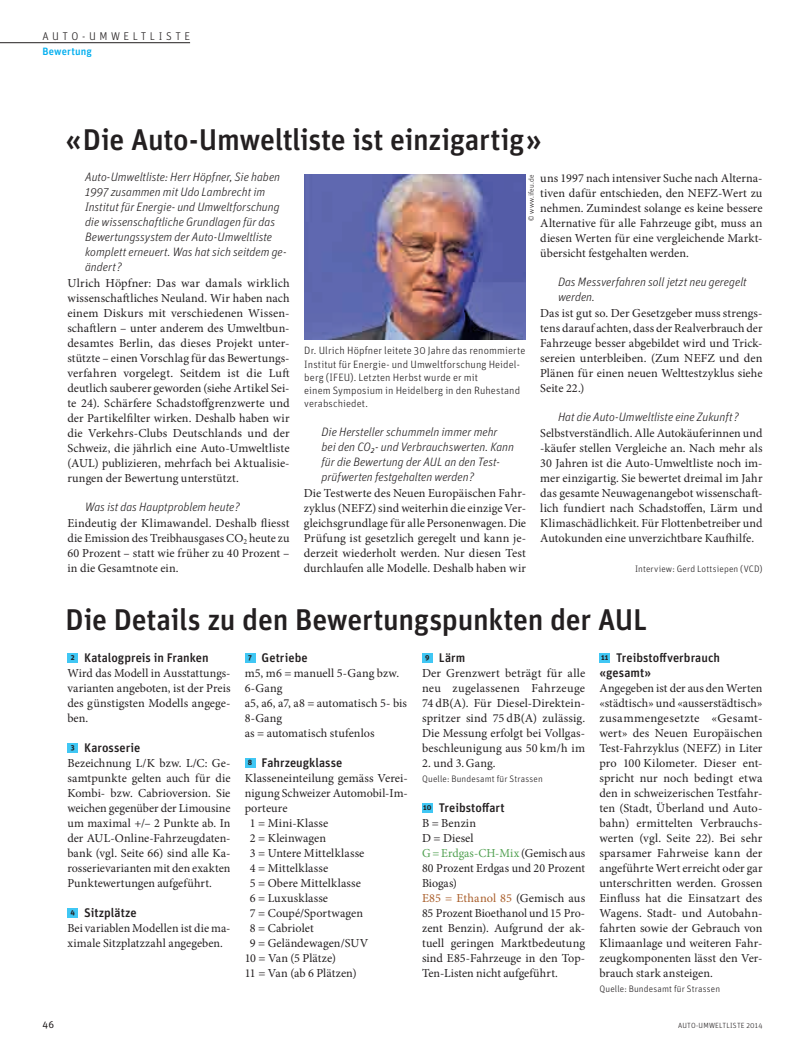
<style>
.page{position:relative;width:798px;height:1063px;background:#fff}
.page>*{position:absolute;margin:0;border:0;box-sizing:border-box;transform-origin:0 0}
.t1{font:500 30px "Unit OT";letter-spacing:-.01em;color:#231f20}
.t2{font:500 12.5px/15px "Unit OT";letter-spacing:.005em;color:#231f20}
.t3{font:12.25px/15px "Minion Pro";letter-spacing:.005em;color:#231f20;text-align:justify}
.t4{font:italic 300 12.25px/15px "Unit OT";letter-spacing:-.005em;color:#231f20}
.t5{font:300 11.25px "Unit OT";letter-spacing:.31em;color:#231f20}
.t6{font:300 10.62px/13.1px "Unit OT";letter-spacing:.01em;color:#231f20}
.t7{font:500 10.62px "Unit OT";letter-spacing:.01em;color:#00aeef}
.t8{font:10px "Unit OT";color:#231f20}
.t9{font:300 9.38px "Unit OT";letter-spacing:.015em;color:#231f20}
.t10{font:300 7.5px "Unit OT";letter-spacing:.025em;color:#231f20}
.s1{font-family:"Unit OT";font-weight:300;font-style:italic}
.s2{color:#4f9f4f}
.s3{color:#a95d29}
</style>
<div class="page">
<hr style="left:0;top:42px;width:190px;height:1px;background:#231f20">
<div style="left:67px;top:653px;width:11px;height:9px;background:#40c7f4"></div>
<div style="left:67px;top:743px;width:11px;height:9px;background:#40c7f4"></div>
<div style="left:67px;top:908px;width:11px;height:9px;background:#40c7f4"></div>
<div style="left:244px;top:653px;width:11px;height:9px;background:#40c7f4"></div>
<div style="left:244px;top:758px;width:11px;height:9px;background:#40c7f4"></div>
<div style="left:422px;top:653px;width:10px;height:9px;background:#40c7f4"></div>
<div style="left:422px;top:803px;width:10px;height:9px;background:#40c7f4"></div>
<div style="left:599px;top:653px;width:11px;height:9px;background:#40c7f4"></div>
<img style="left:304px;top:174px;width:221px;height:165px">
<p class="t5" style="left:43px;top:29px;width:149px">AUTO-UMWELTLISTE</p>
<p class="t7" style="left:43px;top:44px;width:51px">Bewertung</p>
<p class="t1" style="left:66px;top:120px;width:477px">«Die Auto-Umweltliste ist einzigartig»</p>
<p class="t4" style="left:85px;top:169px;width:203px">Auto-Umweltliste: Herr Höpfner, Sie haben 1997 zusammen mit Udo Lambrecht im Institut für Energie- und Umweltforschung die wissenschaftliche Grundlagen für das Bewertungssystem der Auto-Umweltliste komplett erneuert. Was hat sich seitdem ge&shy;ändert ?</p>
<p class="t3" style="left:67px;top:276px;width:224px">Ulrich Höpfner: Das war damals wirklich wissenschaftliches Neuland. Wir haben nach einem Diskurs mit verschiedenen Wissen&shy;schaftlern – unter anderem des Umweltbun&shy;desamtes Berlin, das dieses Projekt unter&shy;stützte – einen Vorschlag für das Bewertungs&shy;verfahren vorgelegt. Seitdem ist die Luft deutlich sauberer geworden (siehe Artikel Sei&shy;te 24). Schärfere Schadstoffgrenzwerte und der Partikelfilter wirken. Deshalb haben wir die Verkehrs-Clubs Deutschlands und der Schweiz, die jährlich eine Auto-Umweltliste (AUL) publizieren, mehrfach bei Aktualisie&shy;rungen der Bewertung unterstützt.</p>
<p class="t3" style="left:67px;top:499px;width:224px;line-height:16.2px;text-indent:18px"><span class="s1">Was ist das Hauptproblem heute?<br></span>Eindeutig der Klimawandel. Deshalb fliesst</p>
<p class="t3" style="left:67px;top:531px;width:224px">die Emission des Treibhausgases CO<sub>2</sub> heute zu 60 Prozent – statt wie früher zu 40 Prozent – in die Gesamtnote ein.</p>
<p class="t3" style="left:540px;top:171px;width:224px">uns 1997 nach intensiver Suche nach Alterna&shy;tiven dafür entschieden, den NEFZ-Wert zu nehmen. Zumindest solange es keine bessere Alternative für alle Fahrzeuge gibt, muss an diesen Werten für eine vergleichende Markt&shy;übersicht festgehalten werden.</p>
<p class="t4" style="left:557px;top:274px;width:190px">Das Messverfahren soll jetzt neu geregelt werden.</p>
<p class="t3" style="left:540px;top:306px;width:224px">Das ist gut so. Der Gesetzgeber muss strengs&shy;tens darauf achten, dass der Realverbrauch der Fahrzeuge besser abgebildet wird und Trick&shy;sereien unterbleiben. (Zum NEFZ und den Plänen für einen neuen Welttestzyklus siehe Seite 22.)</p>
<p class="t3" style="left:540px;top:409px;width:224px;line-height:16.2px;text-align:center"><span class="s1">Hat die Auto-Umweltliste eine Zukunft?<br></span>Selbstverständlich. Alle Autokäuferinnen und</p>
<p class="t3" style="left:540px;top:441px;width:224px">-käufer stellen Vergleiche an. Nach mehr als 30 Jahren ist die Auto-Umweltliste noch im&shy;mer einzigartig. Sie bewertet dreimal im Jahr das gesamte Neuwagenangebot wissenschaft&shy;lich fundiert nach Schadstoffen, Lärm und Klimaschädlichkeit. Für Flottenbetreiber und Autokunden eine unverzichtbare Kaufhilfe.</p>
<p class="t9" style="left:634px;top:563px;width:129px">Interview: Gerd Lottsiepen (VCD)</p>
<p class="t10" style="left:526px;top:221px;width:48px;rotate:-90deg">© www.ifeu.de</p>
<p class="t6" style="left:304px;top:344px;width:222px">Dr. Ulrich Höpfner leitete 30 Jahre das renommierte Institut für Energie- und Umweltforschung Heidel&shy;berg (IFEU). Letzten Herbst wurde er mit<br>einem Symposium in Heidelberg in den Ruhestand verabschiedet.</p>
<p class="t4" style="left:321px;top:424px;width:194px">Die Hersteller schummeln immer mehr bei den CO<sub>2</sub>- und Verbrauchswerten. Kann für die Bewertung der AUL an den Test&shy;prüfwerten festgehalten werden?</p>
<p class="t3" style="left:304px;top:486px;width:224px">Die Testwerte des Neuen Europäischen Fahr&shy;zyklus (NEFZ) sind weiterhin die einzige Ver&shy;gleichsgrundlage für alle Personenwagen. Die Prüfung ist gesetzlich geregelt und kann je&shy;derzeit wiederholt werden. Nur diesen Test durchlaufen alle Modelle. Deshalb haben wir</p>
<p class="t1" style="left:66px;top:600px;width:583px">Die Details zu den Bewertungspunkten der AUL</p>
<p class="t2" style="left:71px;top:650px;width:139px"><sup>2</sup> Katalogpreis in Franken</p>
<p class="t3" style="left:67px;top:666px;width:164px">Wird das Modell in Ausstattungs&shy;varianten angeboten, ist der Preis des günstigsten Modells angege&shy;ben.</p>
<p class="t2" style="left:71px;top:740px;width:71px"><sup>3</sup> Karosserie</p>
<p class="t3" style="left:67px;top:756px;width:165px">Bezeichnung L/K bzw. L/C: Ge&shy;samtpunkte gelten auch für die Kombi- bzw. Cabrioversion. Sie weichen gegenüber der Limousine um maximal +/– 2 Punkte ab. In der AUL-Online-Fahrzeugdaten&shy;bank (vgl. Seite 66) sind alle Ka&shy;rosserievarianten mit den exakten Punktewertungen aufgeführt.</p>
<p class="t2" style="left:70px;top:905px;width:68px"><sup>4</sup> Sitzplätze</p>
<p class="t3" style="left:67px;top:921px;width:164px">Bei variablen Modellen ist die ma&shy;ximale Sitzplatzzahl angegeben.</p>
<p class="t2" style="left:599px;top:650px;width:122px"><sup>11</sup> Treibstoffverbrauch «gesamt»</p>
<p class="t3" style="left:599px;top:681px;width:165px;text-align:left">Angegeben ist der aus den Werten «städtisch» und «ausserstädtisch» zusammengesetzte «Gesamt&shy;wert» des Neuen Europäischen<br>Test-Fahrzyklus (NEFZ) in Liter pro 100 Kilometer. Dieser ent&shy;spricht nur noch bedingt etwa den in schweizerischen Testfahr&shy;ten (Stadt, Überland und Auto&shy;bahn) ermittelten Verbrauchs&shy;werten (vgl. Seite 22). Bei sehr sparsamer Fahrweise kann der angeführte Wert erreicht oder gar unterschritten werden. Grossen<br>Einfluss hat die Einsatzart des<br>Wagens. Stadt- und Autobahn&shy;fahrten sowie der Gebrauch von<br>Klimaanlage und weiteren Fahr&shy;zeugkomponenten lässt den Ver&shy;brauch stark ansteigen.</p>
<p class="t9" style="left:599px;top:983px;width:122px">Quelle: Bundesamt für Strassen</p>
<p class="t2" style="left:248px;top:650px;width:61px"><sup>7</sup> Getriebe</p>
<p class="t3" style="left:244px;top:666px;width:164px;text-align:left">m5, m6 = manuell 5-Gang bzw.<br>6-Gang<br>a5, a6, a7, a8 = automatisch 5- bis<br>8-Gang<br>as = automatisch stufenlos</p>
<p class="t2" style="left:248px;top:755px;width:96px"><sup>8</sup> Fahrzeugklasse</p>
<p class="t3" style="left:244px;top:771px;width:164px">Klasseneinteilung gemäss Verei-</p>
<p class="t3" style="left:244px;top:786px;width:164px">nigung Schweizer Automobil-Im-</p>
<p class="t3" style="left:244px;top:801px;width:44px">porteure</p>
<p class="t3" style="left:250px;top:816px;width:80px">1 = Mini-Klasse</p>
<p class="t3" style="left:250px;top:831px;width:78px">2 = Kleinwagen</p>
<p class="t3" style="left:250px;top:846px;width:116px">3 = Untere Mittelklasse</p>
<p class="t3" style="left:250px;top:861px;width:80px">4 = Mittelklasse</p>
<p class="t3" style="left:250px;top:876px;width:113px">5 = Obere Mittelklasse</p>
<p class="t3" style="left:250px;top:891px;width:80px">6 = Luxusklasse</p>
<p class="t3" style="left:250px;top:906px;width:115px">7 = Coupé/Sportwagen</p>
<p class="t3" style="left:250px;top:921px;width:65px">8 = Cabriolet</p>
<p class="t3" style="left:250px;top:936px;width:120px">9 = Geländewagen/SUV</p>
<p class="t3" style="left:244px;top:951px;width:93px">10 = Van (5 Plätze)</p>
<p class="t3" style="left:244px;top:966px;width:113px">11 = Van (ab 6 Plätzen)</p>
<p class="t2" style="left:425px;top:650px;width:42px"><sup>9</sup> Lärm</p>
<p class="t3" style="left:422px;top:666px;width:165px">Der Grenzwert beträgt für alle neu zugelassenen Fahrzeuge 74 dB(A). Für Diesel-Direktein&shy;spritzer sind 75 dB(A) zulässig.<br>Die Messung erfolgt bei Vollgas&shy;beschleunigung aus 50 km/h im</p>
<p class="t3" style="left:422px;top:756px;width:75px">2. und 3.Gang.</p>
<p class="t9" style="left:422px;top:773px;width:122px">Quelle: Bundesamt für Strassen</p>
<p class="t2" style="left:423px;top:800px;width:83px"><sup>10</sup> Treibstoffart</p>
<p class="t3" style="left:422px;top:816px;width:165px;text-align:left">B = Benzin<br>D = Diesel<br><span class="s2">G = Erdgas-CH-Mix</span> (Gemisch aus<br>80 Prozent Erdgas und 20 Prozent<br>Biogas)<br><span class="s3">E85 = Ethanol 85</span> (Gemisch aus<br>85 Prozent Bioethanol und 15 Pro&shy;zent Benzin). Aufgrund der ak&shy;tuell geringen Marktbedeutung sind E85-Fahrzeuge in den Top-<br>Ten-Listen nicht aufgeführt.</p>
<p class="t8" style="left:43px;top:1018px;width:13px">46</p>
<p class="t10" style="left:678px;top:1021px;width:86px">AUTO-UMWELTLISTE 2014</p>
</div>
